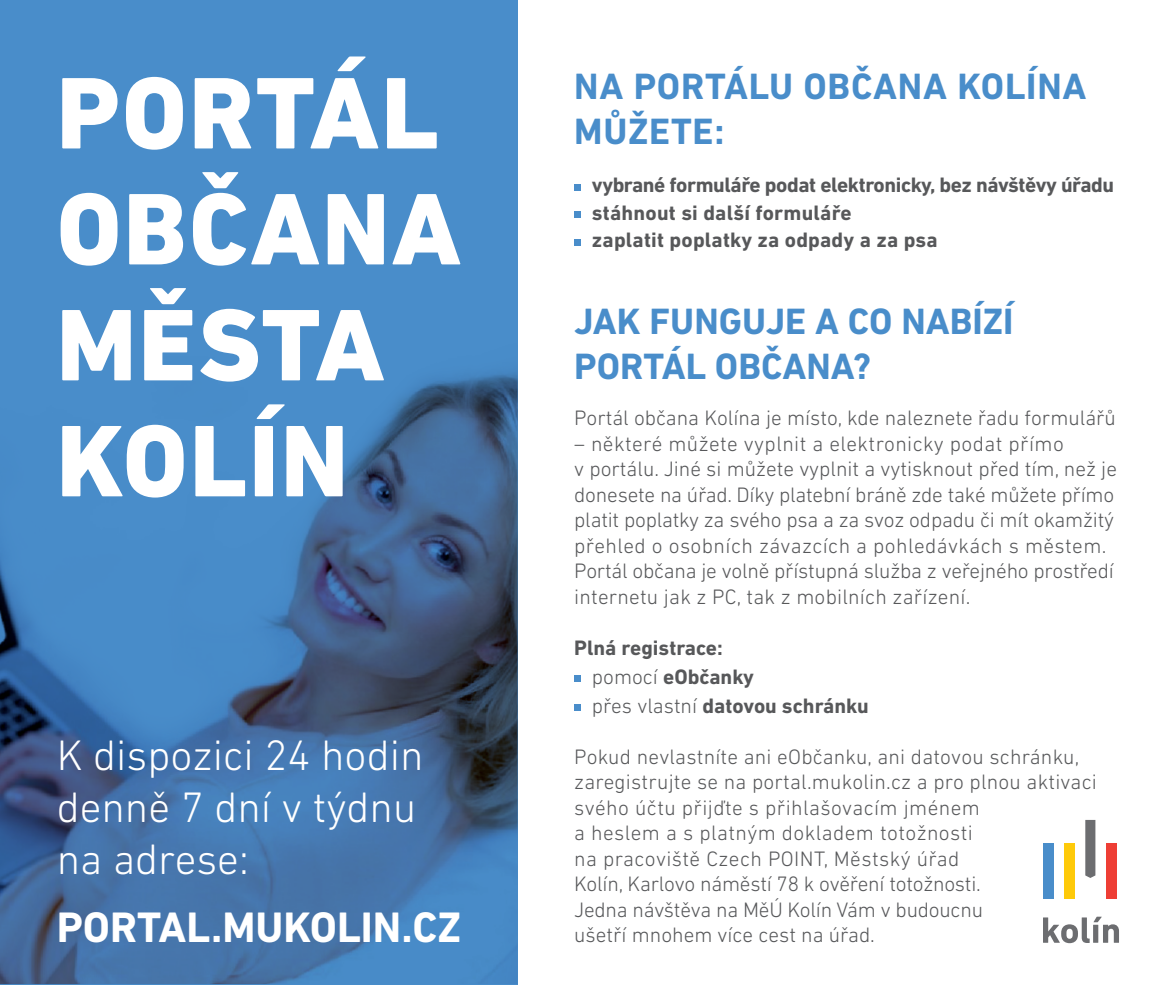
<style>
.page{position:relative;width:1175px;height:985px;background:#fff}
.page>*{position:absolute;margin:0;border:0;box-sizing:border-box;transform-origin:0 0}
.t1{font:800 103.5px/116px "DIN Next LT Pro";letter-spacing:.02em;color:#fff}
.t2{font:300 43.38px/52px "DIN Next LT Pro";color:#fff}
.t3{font:700 43.38px "DIN Next LT Pro";color:#fff}
.t4{font:700 37.25px/44.8px "DIN Next LT Pro";color:#498dca}
.t5{font:700 37.25px/44.8px "DIN Next LT Pro";letter-spacing:.02em;color:#498dca}
.t6{font:300 21.25px/25.5px "DIN Next LT Pro";color:#57585a}
.t7{font:700 21.25px "DIN Next LT Pro";color:#57585a}
.t8{font:700 21.25px "DIN Next LT Pro";letter-spacing:-.02em;color:#57585a}
.s1{font-weight:300}
</style>
<div class="page">
<div style="left:574px;top:676px;width:7px;height:6px;background:#498dca"></div>
<div style="left:574px;top:705px;width:7px;height:6px;background:#498dca"></div>
<div style="left:574px;top:184px;width:7px;height:6px;background:#498dca"></div>
<div style="left:574px;top:211px;width:7px;height:7px;background:#498dca"></div>
<div style="left:574px;top:239px;width:7px;height:6px;background:#498dca"></div>
<svg style="left:1043px;top:917px;width:76px;height:26px"></svg>
<div style="left:1043px;top:843px;width:10px;height:56px;background:#498dca"></div>
<div style="left:1064px;top:843px;width:10px;height:56px;background:#feca0a"></div>
<div style="left:1106px;top:843px;width:11px;height:56px;background:#ee3e35"></div>
<svg style="left:1085px;top:820px;width:10px;height:58px"></svg>
<svg style="left:0;top:0;width:518px;height:984px;background:#457cb3"></svg>
<p class="t1" style="left:57px;top:55px;width:406px">PORTÁL<br>OBČANA<br>MĚSTA<br>KOLÍN</p>
<p class="t2" style="left:57px;top:729px;width:368px">K dispozici 24 hodin denně 7 dní v týdnu na adrese:</p>
<p class="t3" style="left:57px;top:902px;width:406px">PORTAL.MUKOLIN.CZ</p>
<p class="t5" style="left:574px;top:64px;width:514px">NA PORTÁLU OBČANA KOLÍNA<br>MŮŽETE:</p>
<p class="t8" style="left:592px;top:173px;width:524px">vybrané formuláře podat elektronicky, bez návštěvy úřadu</p>
<p class="t7" style="left:592px;top:200px;width:261px">stáhnout si další formuláře</p>
<p class="t7" style="left:592px;top:228px;width:347px">zaplatit poplatky za odpady a za psa</p>
<p class="t4" style="left:574px;top:299px;width:441px">JAK FUNGUJE A CO NABÍZÍ<br>PORTÁL OBČANA?</p>
<p class="t6" style="left:574px;top:405px;width:543px">Portál občana Kolína je místo, kde naleznete řadu formulářů</p>
<p class="t6" style="left:574px;top:431px;width:544px">– některé můžete vyplnit a elektronicky podat přímo<br>v portálu. Jiné si můžete vyplnit a vytisknout před tím, než je donesete na úřad. Díky platební bráně zde také můžete přímo platit poplatky za svého psa a za svoz odpadu či mít okamžitý přehled o osobních závazcích a pohledávkách s městem.<br>Portál občana je volně přístupná služba z veřejného prostředí internetu jak z PC, tak z mobilních zařízení.</p>
<p class="t7" style="left:574px;top:635px;width:150px">Plná registrace:</p>
<p class="t7" style="left:592px;top:664px;width:164px"><span class="s1">pomocí</span> eObčanky</p>
<p class="t7" style="left:592px;top:693px;width:278px"><span class="s1">přes vlastní</span> datovou schránku</p>
<p class="t6" style="left:574px;top:744px;width:524px">Pokud nevlastníte ani eObčanku, ani datovou schránku, zaregistrujte se na portal.mukolin.cz a pro plnou aktivaci svého účtu přijďte s přihlašovacím jménem<br>a heslem a s platným dokladem totožnosti<br>na pracoviště Czech POINT, Městský úřad<br>Kolín, Karlovo náměstí 78 k ověření totožnosti.<br>Jedna návštěva na MěÚ Kolín Vám v budoucnu<br>ušetří mnohem více cest na úřad.</p>
</div>
